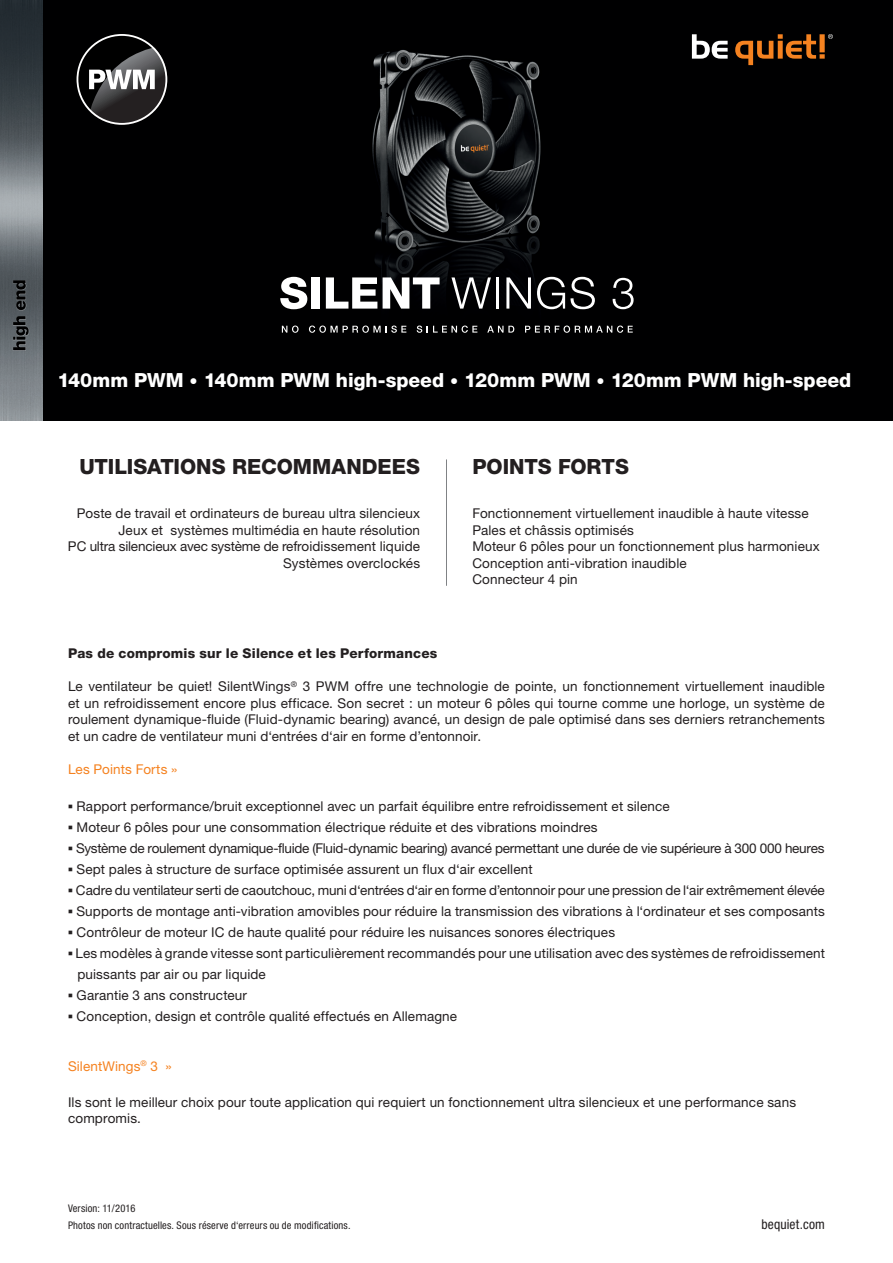
<style>
.page{position:relative;width:893px;height:1263px;background:#fff}
.page>*{position:absolute;margin:0;border:0;box-sizing:border-box;transform-origin:0 0}
.t1{font:800 21px "Helvetica Neue LT Pro";color:#231f20}
.t2{font:800 19.5px "Helvetica Neue LT Pro";letter-spacing:-.005em;color:#fff}
.t3{font:13.5px/16.5px "Helvetica Neue LT Pro";letter-spacing:.01em;color:#231f20}
.t4{font:13.5px "Helvetica Neue LT Pro";letter-spacing:-.01em;color:#231f20}
.t5{font:13.5px "Helvetica Neue LT Pro";letter-spacing:-.02em;color:#231f20}
.t6{font:800 13.5px "Helvetica Neue LT Pro";letter-spacing:.015em;color:#231f20}
.t7{font:13.5px "Helvetica Neue LT Pro";letter-spacing:.01em;color:#f58220}
.t8{font:condensed 13.5px "Helvetica Neue LT Pro";letter-spacing:.015em;color:#231f20}
.t9{font:condensed 10.5px/17.2px "Helvetica Neue LT Pro";letter-spacing:.015em;color:#231f20}
.s1{font-size:16.5px}
.s2{font-family:"Franklin Gothic";font-weight:500}
</style>
<div class="page">
<div style="left:0;top:0;width:893px;height:421px;background:#000001"></div>
<img style="left:307px;top:49px;width:316px;height:284px">
<img style="left:0;top:0;width:42px;height:421px">
<svg style="left:692px;top:34px;width:36px;height:25px"></svg>
<svg style="left:735px;top:34px;width:98px;height:31px"></svg>
<svg style="left:280px;top:277px;width:27px;height:32px"></svg>
<div style="left:312px;top:277px;width:8px;height:32px;background:#fff"></div>
<svg style="left:326px;top:277px;width:51px;height:32px"></svg>
<svg style="left:383px;top:277px;width:57px;height:32px"></svg>
<svg style="left:451px;top:277px;width:40px;height:32px"></svg>
<hr style="left:496px;top:277px;width:3px;height:32px;background:#fff">
<svg style="left:506px;top:277px;width:25px;height:32px"></svg>
<svg style="left:537px;top:277px;width:58px;height:32px"></svg>
<svg style="left:612px;top:278px;width:22px;height:31px"></svg>
<svg style="left:282px;top:326px;width:17px;height:7px"></svg>
<svg style="left:309px;top:326px;width:97px;height:7px"></svg>
<svg style="left:417px;top:326px;width:60px;height:7px"></svg>
<svg style="left:487px;top:326px;width:27px;height:7px"></svg>
<svg style="left:525px;top:326px;width:108px;height:7px"></svg>
<svg style="left:77px;top:34px;width:90px;height:91px"></svg>
<hr style="left:446px;top:459px;width:1px;height:127px;background:#808285">
<h2 class="t2" style="left:57px;top:368px;width:795px">140mm PWM <span class="s1">•</span> 140mm PWM high-speed <span class="s1">•</span> 120mm PWM <span class="s1">•</span> 120mm PWM high-speed</h2>
<h1 class="t1" style="left:79px;top:454px;width:342px">UTILISATIONS RECOMMANDEES</h1>
<h1 class="t1" style="left:472px;top:454px;width:158px">POINTS FORTS</h1>
<p class="t3" style="left:68px;top:505px;width:354px;text-align:right">Poste de travail et ordinateurs de bureau ultra silencieux Jeux et systèmes multimédia en haute résolution<br>PC ultra silencieux avec système de refroidissement liquide Systèmes overclockés</p>
<p class="t3" style="left:472px;top:505px;width:349px">Fonctionnement virtuellement inaudible à haute vitesse Pales et châssis optimisés<br>Moteur 6 pôles pour un fonctionnement plus harmonieux Conception anti-vibration inaudible<br>Connecteur 4 pin</p>
<p class="t6" style="left:68px;top:645px;width:371px">Pas de compromis sur le Silence et les Performances</p>
<p class="t3" style="left:68px;top:678px;width:758px;text-align:justify">Le ventilateur be quiet! SilentWings<sup>®</sup> 3 PWM offre une technologie de pointe, un fonctionnement virtuellement inaudible et un refroidissement encore plus efficace. Son secret : un moteur 6 pôles qui tourne comme une horloge, un système de roulement dynamique-fluide (Fluid-dynamic bearing) avancé, un design de pale optimisé dans ses derniers retranchements et un cadre de ventilateur muni d‘entrées d‘air en forme d’entonnoir.</p>
<p class="t7" style="left:68px;top:760px;width:111px">Les Points Forts »</p>
<p class="t3" style="left:68px;top:798px;width:603px"><span class="s2">▪</span> Rapport performance/bruit exceptionnel avec un parfait équilibre entre refroidissement et silence</p>
<p class="t3" style="left:68px;top:819px;width:531px"><span class="s2">▪</span> Moteur 6 pôles pour une consommation électrique réduite et des vibrations moindres</p>
<p class="t5" style="left:68px;top:840px;width:758px"><span class="s2">▪</span> Système de roulement dynamique-fluide (Fluid-dynamic bearing) avancé permettant une durée de vie supérieure à 300 000 heures</p>
<p class="t3" style="left:68px;top:861px;width:466px"><span class="s2">▪</span> Sept pales à structure de surface optimisée assurent un flux d‘air excellent</p>
<p class="t4" style="left:68px;top:882px;width:758px"><span class="s2">▪</span> Cadre du ventilateur serti de caoutchouc, muni d‘entrées d‘air en forme d’entonnoir pour une pression de l‘air extrêmement élevée</p>
<p class="t3" style="left:68px;top:903px;width:758px"><span class="s2">▪</span> Supports de montage anti-vibration amovibles pour réduire la transmission des vibrations à l‘ordinateur et ses composants</p>
<p class="t3" style="left:68px;top:924px;width:549px"><span class="s2">▪</span> Contrôleur de moteur IC de haute qualité pour réduire les nuisances sonores électriques</p>
<p class="t3" style="left:77px;top:942px;width:749px;line-height:21px;text-indent:-9px"><span class="s2">▪</span> Les modèles à grande vitesse sont particulièrement recommandés pour une utilisation avec des systèmes de refroidissement puissants par air ou par liquide</p>
<p class="t3" style="left:68px;top:987px;width:181px"><span class="s2">▪</span> Garantie 3 ans constructeur</p>
<p class="t3" style="left:68px;top:1008px;width:391px"><span class="s2">▪</span> Conception, design et contrôle qualité effectués en Allemagne</p>
<p class="t7" style="left:68px;top:1057px;width:105px">SilentWings<sup>®</sup> 3 »</p>
<p class="t3" style="left:68px;top:1093px;width:730px">Ils sont le meilleur choix pour toute application qui requiert un fonctionnement ultra silencieux et une performance sans compromis.</p>
<p class="t9" style="left:68px;top:1199px;width:284px">Version: 11/2016<br>Photos non contractuelles. Sous réserve d‘erreurs ou de modifications.</p>
<p class="t8" style="left:761px;top:1216px;width:65px">bequiet.com</p>
</div>
